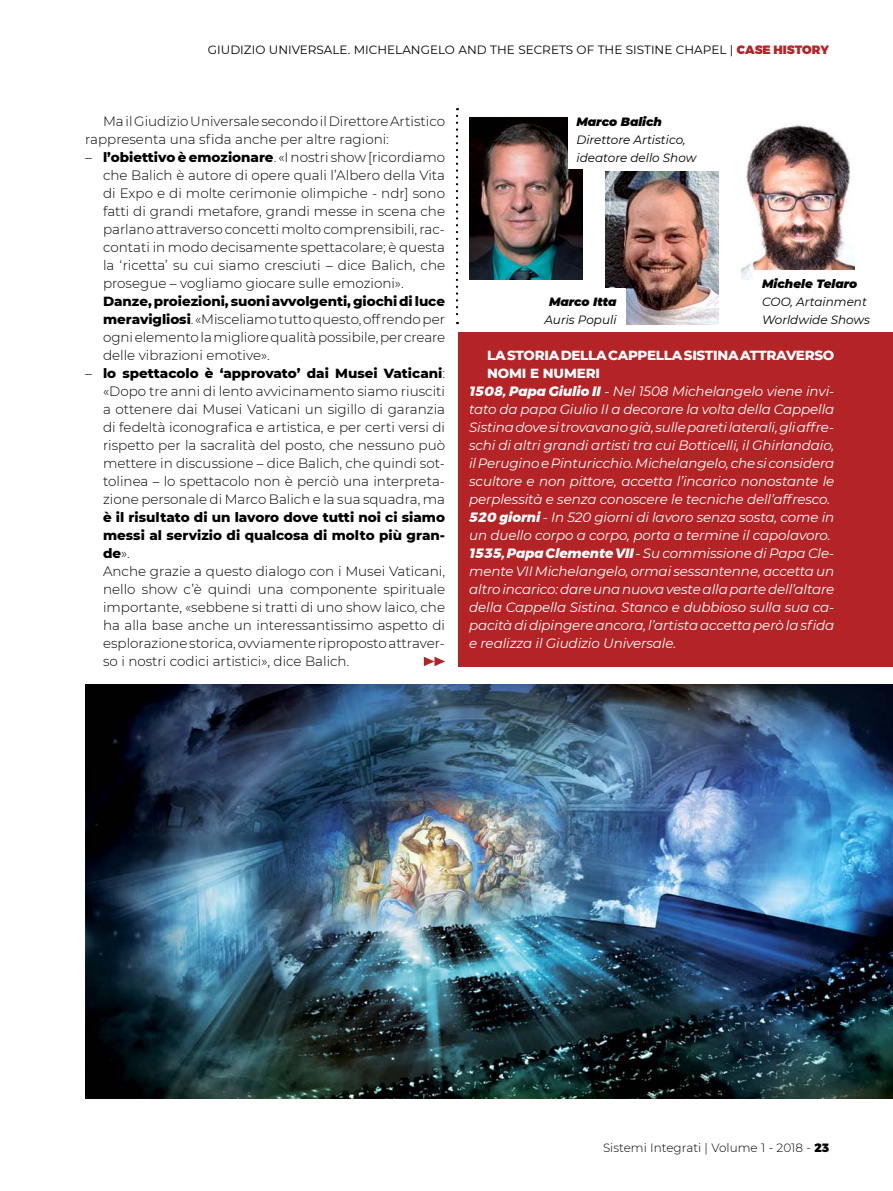
<style>
.page{position:relative;width:893px;height:1191px;background:#fff}
.page>*{position:absolute;margin:0;border:0;box-sizing:border-box;transform-origin:0 0}
.Testo_rientrato{font:300 13.5px/18px "Montserrat";color:#000;text-align:justify}
.Box_Testo{font:italic 13.5px/18px "Montserrat";letter-spacing:-.01em;color:#fff;text-align:justify}
.Testo{font:300 13.5px/18px "Montserrat";color:#000}
.Box_Capitoletto{font:800 13.5px/18px "Montserrat";letter-spacing:-.02em;color:#fff}
.Caption_Testo_Eviden{font:italic 12px/18px "Montserrat";color:#000}
.Layout_Titolo_DX{font:12px "Montserrat";color:#000}
.Caption_Testo_Eviden-2{font:italic 900 12px "Montserrat";color:#000}
.Layout_Piè_di_pagina{font:300 12px "Montserrat";color:#000}
.s1{font-weight:900;color:#b42325}
.s2{font-weight:800}
.s3{font-weight:900}
</style>
<div class="page">
<img style="left:741px;top:125px;width:113px;height:154px">
<img style="left:469px;top:117px;width:113px;height:162px">
<img style="left:605px;top:172px;width:113px;height:152px">
<div style="left:754px;top:270px;width:136px;height:62px;background:#fff"></div>
<div style="left:568px;top:108px;width:152px;height:61px;background:#fff"></div>
<div style="left:474px;top:288px;width:151px;height:36px;background:#fff"></div>
<img style="left:85px;top:684px;width:808px;height:414px">
<svg style="left:456px;top:116px;width:2px;height:208px"></svg>
<div style="left:458px;top:332px;width:435px;height:334px;background:#b42325"></div>
<svg style="left:424px;top:656px;width:21px;height:10px"></svg>
<p class="Layout_Titolo_DX" style="left:208px;top:41px;width:623px">GIUDIZIO UNIVERSALE. MICHELANGELO AND THE SECRETS OF THE SISTINE CHAPEL | <span class="s1">CASE HISTORY</span></p>
<p class="Testo" style="left:85px;top:112px;width:362px;text-indent:18px">Ma il Giudizio Universale secondo il Direttore Artistico rappresenta una sfida anche per altre ragioni:</p>
<p class="Testo_rientrato" style="left:103px;top:148px;width:344px;text-indent:-18px">– <span class="s2">l’obiettivo è emozionare</span>. «I nostri show [ricordiamo che Balich è autore di opere quali l’Albero della Vita di Expo e di molte cerimonie olimpiche - ndr] sono fatti di grandi metafore, grandi messe in scena che parlano attraverso concetti molto comprensibili, rac&shy;contati in modo decisamente spettacolare; è questa la ‘ricetta’ su cui siamo cresciuti – dice Balich, che prosegue – vogliamo giocare sulle emozioni».</p>
<p class="Testo_rientrato" style="left:103px;top:292px;width:344px"><span class="s2">Danze, proiezioni, suoni avvolgenti, giochi di luce meravigliosi</span>. «Misceliamo tutto questo, offrendo per ogni elemento la migliore qualità possibile, per creare delle vibrazioni emotive».</p>
<p class="Testo_rientrato" style="left:103px;top:364px;width:344px;text-indent:-18px">– <span class="s2">lo spettacolo è ‘approvato’ dai Musei Vaticani</span>: «Dopo tre anni di lento avvicinamento siamo riusciti a ottenere dai Musei Vaticani un sigillo di garanzia di fedeltà iconografica e artistica, e per certi versi di rispetto per la sacralità del posto, che nessuno può mettere in discussione – dice Balich, che quindi sot&shy;tolinea – lo spettacolo non è perciò una interpreta&shy;zione personale di Marco Balich e la sua squadra, ma <span class="s2">è il risultato di un lavoro dove tutti noi ci siamo messi al servizio di qualcosa di molto più gran&shy;de</span>».</p>
<p class="Testo_rientrato" style="left:103px;top:562px;width:344px">Anche grazie a questo dialogo con i Musei Vaticani, nello show c’è quindi una componente spirituale importante, «sebbene si tratti di uno show laico, che ha alla base anche un interessantissimo aspetto di esplorazione storica, ovviamente riproposto attraver&shy;so i nostri codici artistici», dice Balich.</p>
<p class="Caption_Testo_Eviden-2" style="left:576px;top:113px;width:87px">Marco Balich</p>
<p class="Caption_Testo_Eviden" style="left:576px;top:130px;width:121px">Direttore Artistico, ideatore dello Show</p>
<p class="Caption_Testo_Eviden-2" style="left:549px;top:293px;width:69px">Marco Itta</p>
<p class="Caption_Testo_Eviden" style="left:544px;top:310px;width:74px">Auris Populi</p>
<p class="Caption_Testo_Eviden-2" style="left:762px;top:275px;width:97px">Michele Telaro</p>
<p class="Caption_Testo_Eviden" style="left:762px;top:292px;width:106px">COO, Artainment</p>
<p class="Caption_Testo_Eviden" style="left:762px;top:310px;width:109px">Worldwide Shows</p>
<p class="Box_Capitoletto" style="left:487px;top:345px;width:349px">LA STORIA DELLA CAPPELLA SISTINA ATTRAVERSO<br>NOMI E NUMERI</p>
<p class="Box_Testo" style="left:469px;top:382px;width:367px"><span class="s2">1508, Papa Giulio II</span> - Nel 1508 Michelangelo viene invi&shy;tato da papa Giulio II a decorare la volta della Cappella Sistina dove si trovavano già, sulle pareti laterali, gli affre&shy;schi di altri grandi artisti tra cui Botticelli, il Ghirlandaio, il Perugino e Pinturicchio. Michelangelo, che si considera scultore e non pittore, accetta l’incarico nonostante le perplessità e senza conoscere le tecniche dell’affresco.</p>
<p class="Box_Testo" style="left:469px;top:508px;width:367px"><span class="s2">520 giorni</span> - In 520 giorni di lavoro senza sosta, come in un duello corpo a corpo, porta a termine il capolavoro.</p>
<p class="Box_Testo" style="left:469px;top:544px;width:367px"><span class="s2">1535, Papa Clemente VII</span> - Su commissione di Papa Cle&shy;mente VII Michelangelo, ormai sessantenne, accetta un altro incarico: dare una nuova veste alla parte dell’altare della Cappella Sistina. Stanco e dubbioso sulla sua ca&shy;pacità di dipingere ancora, l’artista accetta però la sfida e realizza il Giudizio Universale.</p>
<p class="Layout_Piè_di_pagina" style="left:603px;top:1140px;width:228px">Sistemi Integrati | Volume 1 - 2018 - <span class="s3">23</span></p>
</div>
